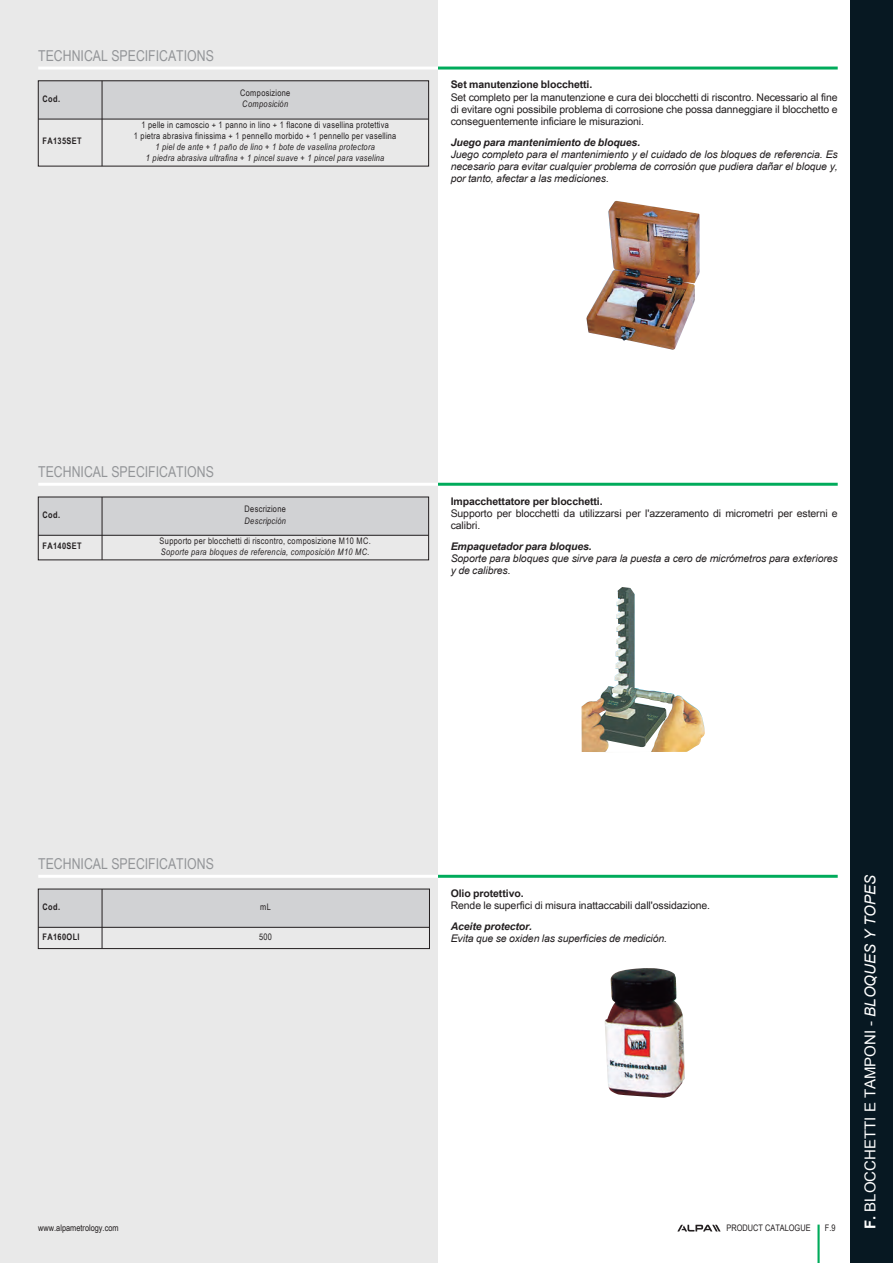
<style>
.page{position:relative;width:893px;height:1263px;background:#fff}
.page>*{position:absolute;margin:0;border:0;box-sizing:border-box;transform-origin:0 0}
.t1{font:15px "Arial Link Narrow";color:#939598}
.t2{font:15px "Arial Link";color:#fff}
.t3{font:10.5px/12px "Arial Link";letter-spacing:-.01em;color:#231f20;text-align:justify}
.t4{font:italic 10.5px/12px "Arial Link";letter-spacing:-.01em;color:#231f20;text-align:justify}
.t5{font:italic 700 10.5px "Arial Link";letter-spacing:-.01em;color:#231f20}
.t6{font:700 10.5px "Arial Link";letter-spacing:-.01em;color:#231f20}
.t7{font:9px/11.2px "Arial Link Narrow";letter-spacing:.035em;color:#231f20;text-align:center}
.t8{font:italic 9px/11.2px "Arial Link Narrow";letter-spacing:.04em;color:#231f20;text-align:center}
.t9{font:9px "Arial Link Narrow";color:#231f20}
.t10{font:700 9px "Arial Link Narrow";letter-spacing:.045em;color:#231f20}
.s1{font-weight:700}
.s2{font-style:italic}
</style>
<div class="page">
<div style="left:0;top:0;width:438px;height:1263px;background:#e9e9e9"></div>
<div style="left:850px;top:0;width:43px;height:1263px;background:#071822"></div>
<hr style="left:817px;top:1224px;width:3px;height:39px;background:#00ab5b">
<svg style="left:677px;top:1225px;width:43px;height:6px"></svg>
<hr style="left:438px;top:67px;width:400px;height:3px;background:#00ab5b">
<hr style="left:38px;top:67px;width:400px;height:3px;background:#fff">
<img style="left:586px;top:201px;width:114px;height:149px">
<div style="left:38px;top:81px;width:64px;height:38px;background:#d1d2d4"></div>
<div style="left:102px;top:81px;width:327px;height:38px;background:#d1d2d4"></div>
<hr style="left:38px;top:119px;width:391px;height:1px;background:#231f20">
<hr style="left:102px;top:81px;width:1px;height:85px;background:#231f20">
<hr style="left:438px;top:483px;width:400px;height:3px;background:#00ab5b">
<hr style="left:38px;top:483px;width:400px;height:3px;background:#fff">
<img style="left:581px;top:587px;width:124px;height:164px">
<div style="left:38px;top:497px;width:64px;height:38px;background:#d1d2d4"></div>
<div style="left:102px;top:497px;width:327px;height:38px;background:#d1d2d4"></div>
<hr style="left:38px;top:535px;width:391px;height:1px;background:#231f20">
<hr style="left:102px;top:497px;width:1px;height:63px;background:#231f20">
<hr style="left:438px;top:875px;width:400px;height:3px;background:#00ab5b">
<div style="left:38px;top:889px;width:64px;height:38px;background:#d1d2d4"></div>
<div style="left:102px;top:889px;width:327px;height:38px;background:#d1d2d4"></div>
<hr style="left:38px;top:927px;width:391px;height:1px;background:#231f20">
<hr style="left:102px;top:889px;width:1px;height:59px;background:#231f20">
<div style="left:38px;top:889px;width:392px;height:60px;border:1px solid #231f20"></div>
<img style="left:605px;top:968px;width:80px;height:130px">
<hr style="left:38px;top:875px;width:400px;height:3px;background:#fff">
<h1 class="t1" style="left:38px;top:47px;width:177px">TECHNICAL SPECIFICATIONS</h1>
<p class="t10" style="left:43px;top:93px;width:19px">Cod.</p>
<p class="t7" style="left:240px;top:87px;width:52px">Composizione</p>
<p class="t8" style="left:242px;top:99px;width:47px">Composición</p>
<p class="t10" style="left:43px;top:136px;width:41px">FA135SET</p>
<p class="t7" style="left:134px;top:119px;width:264px">1 pelle in camoscio + 1 panno in lino + 1 flacone di vasellina protettiva<br>1 pietra abrasiva finissima + 1 pennello morbido + 1 pennello per vasellina</p>
<p class="t8" style="left:146px;top:141px;width:240px">1 piel de ante + 1 paño de lino + 1 bote de vaselina protectora<br>1 piedra abrasiva ultrafina + 1 pincel suave + 1 pincel para vaselina</p>
<p class="t6" style="left:451px;top:79px;width:143px">Set manutenzione blocchetti.</p>
<p class="t3" style="left:451px;top:91px;width:389px">Set completo per la manutenzione e cura dei blocchetti di riscontro. Necessario al fine di evitare ogni possibile problema di corrosione che possa danneggiare il blocchetto e conseguentemente inficiare le misurazioni.</p>
<p class="t5" style="left:451px;top:136px;width:191px">Juego para mantenimiento de bloques.</p>
<p class="t4" style="left:451px;top:148px;width:389px">Juego completo para el mantenimiento y el cuidado de los bloques de referencia. Es necesario para evitar cualquier problema de corrosión que pudiera dañar el bloque y, por tanto, afectar a las mediciones.</p>
<h1 class="t1" style="left:38px;top:463px;width:177px">TECHNICAL SPECIFICATIONS</h1>
<p class="t10" style="left:43px;top:510px;width:19px">Cod.</p>
<p class="t7" style="left:244px;top:503px;width:43px">Descrizione</p>
<p class="t8" style="left:244px;top:515px;width:43px">Descripción</p>
<p class="t10" style="left:43px;top:541px;width:41px">FA140SET</p>
<p class="t7" style="left:160px;top:535px;width:213px">Supporto per blocchetti di riscontro, composizione M10 MC.</p>
<p class="t8" style="left:161px;top:546px;width:210px">Soporte para bloques de referencia, composición M10 MC.</p>
<p class="t6" style="left:451px;top:495px;width:153px">Impacchettatore per blocchetti.</p>
<p class="t3" style="left:451px;top:507px;width:389px">Supporto per blocchetti da utilizzarsi per l'azzeramento di micrometri per esterni e calibri.</p>
<p class="t5" style="left:451px;top:540px;width:143px">Empaquetador para bloques.</p>
<p class="t4" style="left:451px;top:552px;width:389px">Soporte para bloques que sirve para la puesta a cero de micrómetros para exteriores y de calibres.</p>
<h1 class="t1" style="left:38px;top:855px;width:177px">TECHNICAL SPECIFICATIONS</h1>
<p class="t10" style="left:43px;top:901px;width:19px">Cod.</p>
<p class="t7" style="left:260px;top:901px;width:12px">mL</p>
<p class="t10" style="left:43px;top:931px;width:39px">FA160OLI</p>
<p class="t7" style="left:259px;top:931px;width:14px">500</p>
<p class="t6" style="left:451px;top:887px;width:74px">Olio protettivo.</p>
<p class="t3" style="left:451px;top:899px;width:261px">Rende le superfici di misura inattaccabili dall'ossidazione.</p>
<p class="t5" style="left:451px;top:920px;width:83px">Aceite protector.</p>
<p class="t4" style="left:451px;top:932px;width:218px">Evita que se oxiden las superficies de medición.</p>
<p class="t9" style="left:726px;top:1223px;width:86px">PRODUCT CATALOGUE</p>
<p class="t9" style="left:38px;top:1223px;width:82px">www.alpametrology.com</p>
<p class="t7" style="left:825px;top:1222px;width:12px">F.9</p>
<h1 class="t2" style="left:862px;top:1229px;width:356px;rotate:-90deg"><span class="s1">F.</span> BLOCCHETTI E TAMPONI - <span class="s2">BLOQUES Y TOPES</span></h1>
</div>
